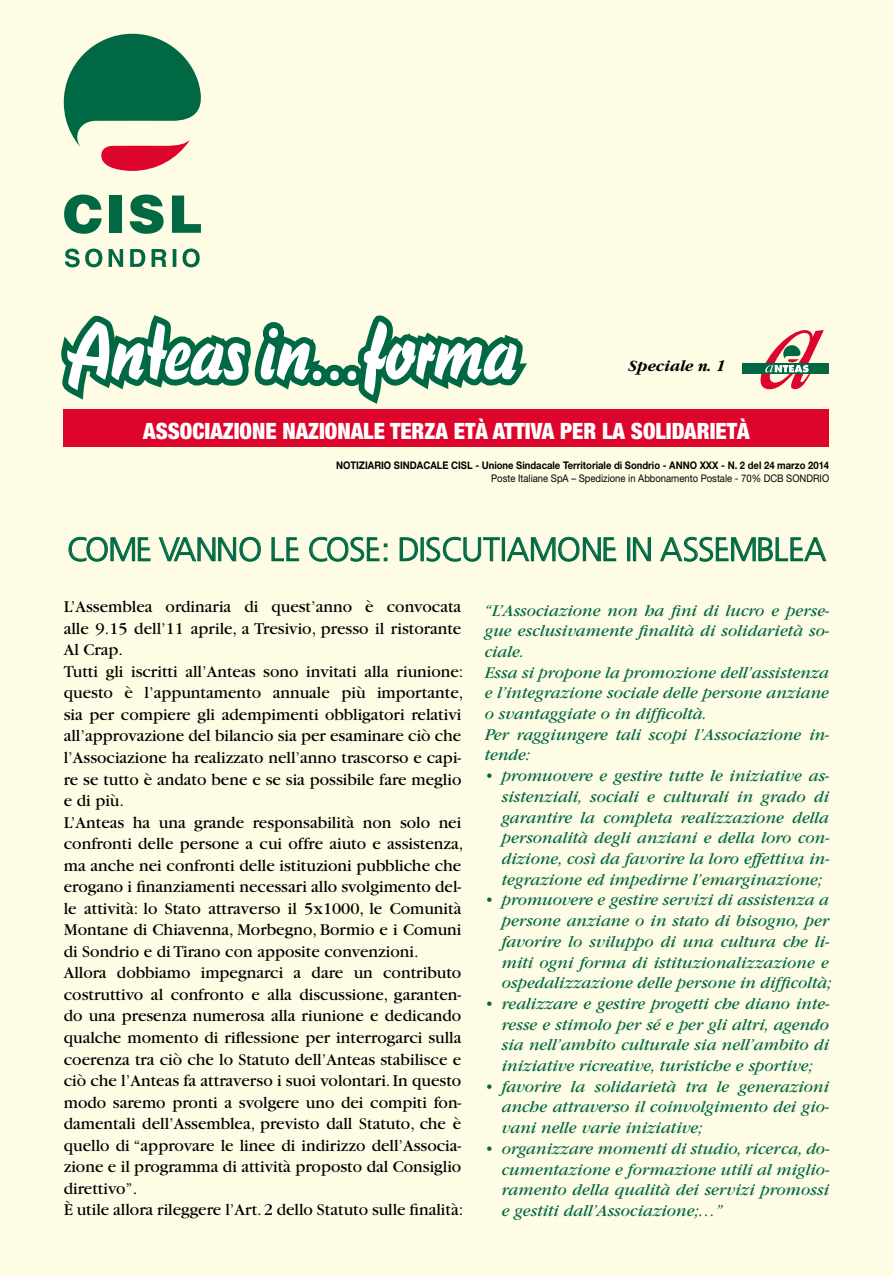
<style>
.page{position:relative;width:893px;height:1276px;background:#fffce5}
.page>*{position:absolute;margin:0;border:0;box-sizing:border-box;transform-origin:0 0}
.t1{font:82.35px "Blizzard D";color:#fff}
.t2{font:33px "Bastardus Sans";letter-spacing:-.03em;color:#006944}
.t3{font:900 condensed 22.5px "Helvetica Neue";color:#fff}
.t4{font:17.25px/21.6px "Garamond";color:#000}
.t5{font:italic 17.25px/20.7px "Garamond";color:#006944;text-align:justify}
.t6{font:italic 700 16.5px "Garamond";color:#000}
.t7{font:700 10.5px "Helvetica Neue";color:#000;scale:.9 1}
.t8{font:10.5px "Helvetica Neue";color:#000;scale:.9 1}
</style>
<div class="page">
<svg style="left:69px;top:536px;width:82px;height:26px"></svg>
<svg style="left:159px;top:537px;width:102px;height:25px"></svg>
<svg style="left:271px;top:537px;width:28px;height:24px"></svg>
<svg style="left:309px;top:537px;width:78px;height:25px"></svg>
<svg style="left:400px;top:537px;width:18px;height:24px"></svg>
<div style="left:421px;top:537px;width:3px;height:24px;border:1px solid #006944"></div>
<svg style="left:426px;top:537px;width:74px;height:25px"></svg>
<div style="left:502px;top:537px;width:3px;height:24px;border:1px solid #006944"></div>
<svg style="left:507px;top:536px;width:109px;height:26px"></svg>
<div style="left:627px;top:537px;width:3px;height:24px;border:1px solid #006944"></div>
<svg style="left:633px;top:537px;width:18px;height:24px"></svg>
<svg style="left:660px;top:536px;width:167px;height:26px"></svg>
<svg style="left:64px;top:34px;width:137px;height:137px"></svg>
<svg style="left:64px;top:194px;width:38px;height:40px"></svg>
<div style="left:109px;top:195px;width:13px;height:38px;background:#006944"></div>
<svg style="left:130px;top:194px;width:34px;height:40px"></svg>
<svg style="left:172px;top:195px;width:29px;height:38px"></svg>
<svg style="left:65px;top:248px;width:135px;height:19px"></svg>
<svg style="left:61px;top:315px;width:268px;height:85px"></svg>
<div style="left:307px;top:365px;width:20px;height:21px;border:12px solid #006944;border-radius:50%"></div>
<div style="left:324px;top:365px;width:21px;height:21px;border:12px solid #006944;border-radius:50%"></div>
<div style="left:342px;top:365px;width:20px;height:21px;border:12px solid #006944;border-radius:50%"></div>
<svg style="left:352px;top:315px;width:185px;height:95px"></svg>
<div style="left:64px;top:410px;width:765px;height:37px;background:#dd052b"></div>
<div style="left:743px;top:363px;width:86px;height:11px;background:#006944"></div>
<svg style="left:760px;top:330px;width:64px;height:59px"></svg>
<h1 class="t1" style="left:67px;top:307px;width:452px">Anteas in...forma</h1>
<p class="t6" style="left:630px;top:357px;width:99px">Speciale n. 1</p>
<h3 class="t3" style="left:143px;top:417px;width:608px">ASSOCIAZIONE NAZIONALE TERZA ETÀ ATTIVA PER LA SOLIDARIETÀ</h3>
<p class="t7" style="left:336px;top:459px;width:549px">Notiziario Sindacale CISL - Unione Sindacale Territoriale di Sondrio - ANNO XXX - N. 2 del 24 marzo 2014</p>
<p class="t8" style="left:491px;top:472px;width:377px">Poste Italiane SpA – Spedizione in Abbonamento Postale - 70% DCB SONDRIO</p>
<h2 class="t2" style="left:67px;top:530px;width:370px">COME VANNO LE COSE: DISCUTIAMONE</h2>
<h2 class="t2" style="left:625px;top:530px;width:77px">IN ASSEMBLEA</h2>
<p class="t4" style="left:64px;top:596px;width:401px">L’Assemblea ordinaria di quest’anno è convocata alle 9.15 dell’11 aprile, a Tresivio, presso il ristorante Al Crap.<br>Tutti gli iscritti all’Anteas sono invitati alla riunione: questo è l’appuntamento annuale più importante, sia per compiere gli adempimenti obbligatori relativi all’approvazione del bilancio sia per esaminare ciò che l’Associazione ha realizzato nell’anno trascorso e capi&shy;re se tutto è andato bene e se sia possibile fare meglio e di più.<br>L’Anteas ha una grande responsabilità non solo nei confronti delle persone a cui offre aiuto e assistenza, ma anche nei confronti delle istituzioni pubbliche che erogano i finanziamenti necessari allo svolgimento del&shy;le attività: lo Stato attraverso il 5x1000, le Comunità Montane di Chiavenna, Morbegno, Bormio e i Comuni di Sondrio e di Tirano con apposite convenzioni.<br>Allora dobbiamo impegnarci a dare un contributo costruttivo al confronto e alla discussione, garanten&shy;do una presenza numerosa alla riunione e dedicando qualche momento di riflessione per interrogarci sulla coerenza tra ciò che lo Statuto dell’Anteas stabilisce e ciò che l’Anteas fa attraverso i suoi volontari. In questo modo saremo pronti a svolgere uno dei compiti fon&shy;damentali dell’Assemblea, previsto dall Statuto, che è quello di “approvare le linee di indirizzo dell’Associa&shy;zione e il programma di attività proposto dal Consiglio direttivo”.<br>È utile allora rileggere l’Art. 2 dello Statuto sulle finalità:</p>
<p class="t5" style="left:485px;top:600px;width:346px;text-align:left">“L’Associazione non ha fini di lucro e perse&shy;gue esclusivamente finalità di solidarietà so&shy;ciale.<br>Essa si propone la promozione dell’assistenza e l’integrazione sociale delle persone anziane o svantaggiate o in difficoltà.<br>Per raggiungere tali scopi l’Associazione in&shy;tende:</p>
<p class="t5" style="left:502px;top:766px;width:329px;text-indent:-17px">• promuovere e gestire tutte le iniziative as&shy;sistenziali, sociali e culturali in grado di garantire la completa realizzazione della personalità degli anziani e della loro con&shy;dizione, così da favorire la loro effettiva in&shy;tegrazione ed impedirne l’emarginazione;</p>
<p class="t5" style="left:502px;top:890px;width:331px;text-align:left;text-indent:-17px">• promuovere e gestire servizi di assistenza a persone anziane o in stato di bisogno, per favorire lo sviluppo di una cultura che li&shy;miti ogni forma di istituzionalizzazione e ospedalizzazione delle persone in difficoltà;</p>
<p class="t5" style="left:502px;top:993px;width:329px;text-indent:-17px">• realizzare e gestire progetti che diano inte&shy;resse e stimolo per sé e per gli altri, agendo sia nell’ambito culturale sia nell’ambito di iniziative ricreative, turistiche e sportive;</p>
<p class="t5" style="left:502px;top:1076px;width:329px;text-indent:-17px">• favorire la solidarietà tra le generazioni anche attraverso il coinvolgimento dei gio&shy;vani nelle varie iniziative;</p>
<p class="t5" style="left:502px;top:1138px;width:329px;text-indent:-17px">• organizzare momenti di studio, ricerca, do&shy;cumentazione e formazione utili al miglio&shy;ramento della qualità dei servizi promossi e gestiti dall’Associazione;…”</p>
</div>
